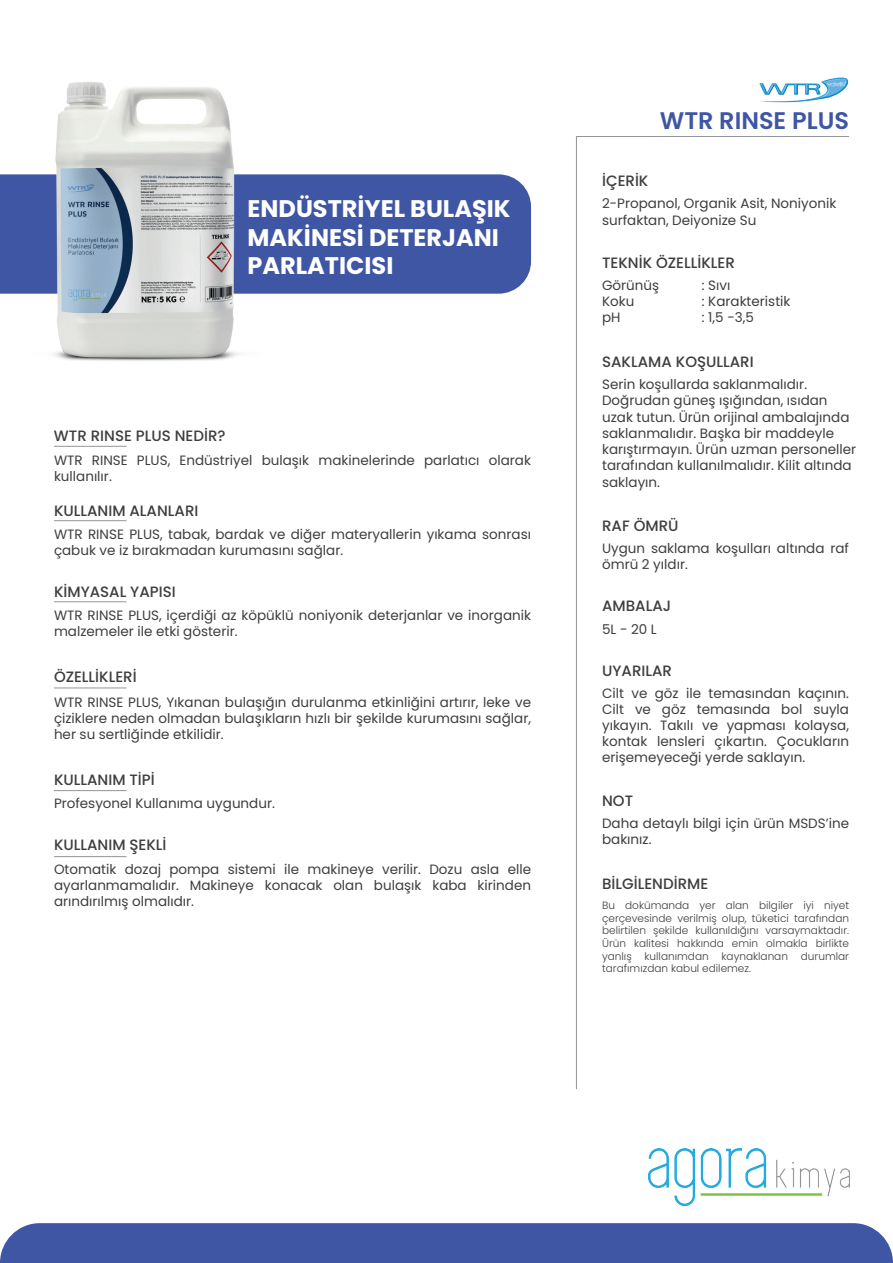
<style>
.page{position:relative;width:893px;height:1263px;background:#fff}
.page>*{position:absolute;margin:0;border:0;box-sizing:border-box;transform-origin:0 0}
.t1{font:700 24px/28.8px "Poppins";color:#fff}
.t2{font:600 24px "Poppins";color:#3f56a5}
.t3{font:500 15px "Poppins";color:#3e3e3f}
.t4{font:13.5px/16.2px "Poppins";color:#3e3e3f}
.t5{font:300 10.5px/12.6px "Poppins";color:#3e3e3f;text-align:justify}
</style>
<div class="page">
<div style="left:0;top:174px;width:531px;height:120px;background:#3f56a5"></div>
<img style="left:649px;top:1149px;width:200px;height:56px">
<svg style="left:576px;top:136px;width:273px;height:954px"></svg>
<hr style="left:54px;top:446px;width:72px;height:1px;background:#939698">
<hr style="left:54px;top:520px;width:72px;height:1px;background:#939698">
<hr style="left:54px;top:601px;width:72px;height:1px;background:#939698">
<hr style="left:54px;top:687px;width:72px;height:1px;background:#939698">
<hr style="left:54px;top:790px;width:72px;height:1px;background:#939698">
<hr style="left:54px;top:856px;width:72px;height:1px;background:#939698">
<div style="left:0;top:1223px;width:893px;height:40px;background:#3f56a5"></div>
<img style="left:759px;top:77px;width:90px;height:26px">
<svg style="left:827px;top:81px;width:19px;height:5px"></svg>
<img style="left:15px;top:82px;width:256px;height:279px">
<h1 class="t1" style="left:248px;top:194px;width:265px">ENDÜSTRİYEL BULAŞIK<br>MAKİNESİ DETERJANI<br>PARLATICISI</h1>
<p class="t3" style="left:54px;top:427px;width:173px">WTR RINSE PLUS NEDİR?</p>
<p class="t4" style="left:54px;top:452px;width:479px">WTR RINSE PLUS, Endüstriyel bulaşık makinelerinde parlatıcı olarak kullanılır.</p>
<p class="t3" style="left:54px;top:502px;width:146px">KULLANIM ALANLARI</p>
<p class="t4" style="left:54px;top:526px;width:479px">WTR RINSE PLUS, tabak, bardak ve diğer materyallerin yıkama sonrası çabuk ve iz bırakmadan kurumasını sağlar.</p>
<p class="t3" style="left:54px;top:582px;width:123px">KİMYASAL YAPISI</p>
<p class="t4" style="left:54px;top:607px;width:479px">WTR RINSE PLUS, içerdiği az köpüklü noniyonik deterjanlar ve inorganik malzemeler ile etki gösterir.</p>
<p class="t3" style="left:54px;top:668px;width:84px">ÖZELLİKLERİ</p>
<p class="t4" style="left:54px;top:694px;width:479px;text-align:justify">WTR RINSE PLUS, Yıkanan bulaşığın durulanma etkinliğini artırır, leke ve çiziklere neden olmadan bulaşıkların hızlı bir şekilde kurumasını sağlar, her su sertliğinde etkilidir.</p>
<p class="t3" style="left:54px;top:771px;width:102px">KULLANIM TİPİ</p>
<p class="t4" style="left:54px;top:795px;width:222px">Profesyonel Kullanıma uygundur.</p>
<p class="t3" style="left:54px;top:836px;width:114px">KULLANIM ŞEKLİ</p>
<p class="t4" style="left:54px;top:861px;width:479px;text-align:justify">Otomatik dozaj pompa sistemi ile makineye verilir. Dozu asla elle ayarlanmamalıdır. Makineye konacak olan bulaşık kaba kirinden arındırılmış olmalıdır.</p>
<h1 class="t2" style="left:660px;top:107px;width:191px">WTR RINSE PLUS</h1>
<p class="t3" style="left:602px;top:172px;width:48px">İÇERİK</p>
<p class="t4" style="left:602px;top:196px;width:236px">2-Propanol, Organik Asit, Noniyonik surfaktan, Deiyonize Su</p>
<p class="t3" style="left:602px;top:254px;width:134px">TEKNİK ÖZELLİKLER</p>
<p class="t4" style="left:602px;top:277px;width:59px">Görünüş</p>
<p class="t4" style="left:702px;top:277px;width:30px">: Sıvı</p>
<p class="t4" style="left:602px;top:293px;width:34px">Koku</p>
<p class="t4" style="left:702px;top:293px;width:90px">: Karakteristik</p>
<p class="t4" style="left:602px;top:309px;width:20px">pH</p>
<p class="t4" style="left:702px;top:309px;width:54px">: 1,5 -3,5</p>
<p class="t3" style="left:602px;top:353px;width:153px">SAKLAMA KOŞULLARI</p>
<p class="t4" style="left:602px;top:376px;width:256px">Serin koşullarda saklanmalıdır.<br>Doğrudan güneş ışığından, ısıdan uzak tutun. Ürün orijinal ambalajında saklanmalıdır. Başka bir maddeyle karıştırmayın. Ürün uzman personeller tarafından kullanılmalıdır. Kilit altında saklayın.</p>
<p class="t3" style="left:602px;top:517px;width:78px">RAF ÖMRÜ</p>
<p class="t4" style="left:602px;top:540px;width:248px">Uygun saklama koşulları altında raf ömrü 2 yıldır.</p>
<p class="t3" style="left:602px;top:597px;width:71px">AMBALAJ</p>
<p class="t4" style="left:602px;top:621px;width:56px">5L - 20 L</p>
<p class="t3" style="left:602px;top:662px;width:71px">UYARILAR</p>
<p class="t4" style="left:602px;top:685px;width:248px;text-align:justify">Cilt ve göz ile temasından kaçının.<br>Cilt ve göz temasında bol suyla yıkayın. Takılı ve yapması kolaysa, kontak lensleri çıkartın. Çocukların erişemeyeceği yerde saklayın.</p>
<p class="t3" style="left:602px;top:792px;width:33px">NOT</p>
<p class="t4" style="left:602px;top:815px;width:248px">Daha detaylı bilgi için ürün MSDS’ine bakınız.</p>
<p class="t3" style="left:602px;top:875px;width:108px">BİLGİLENDİRME</p>
<p class="t5" style="left:602px;top:899px;width:248px">Bu dokümanda yer alan bilgiler iyi niyet çerçevesinde verilmiş olup, tüketici tarafından belirtilen şekilde kullanıldığını varsaymaktadır.<br>Ürün kalitesi hakkında emin olmakla birlikte yanlış kullanımdan kaynaklanan durumlar tarafımızdan kabul edilemez.</p>
</div>
